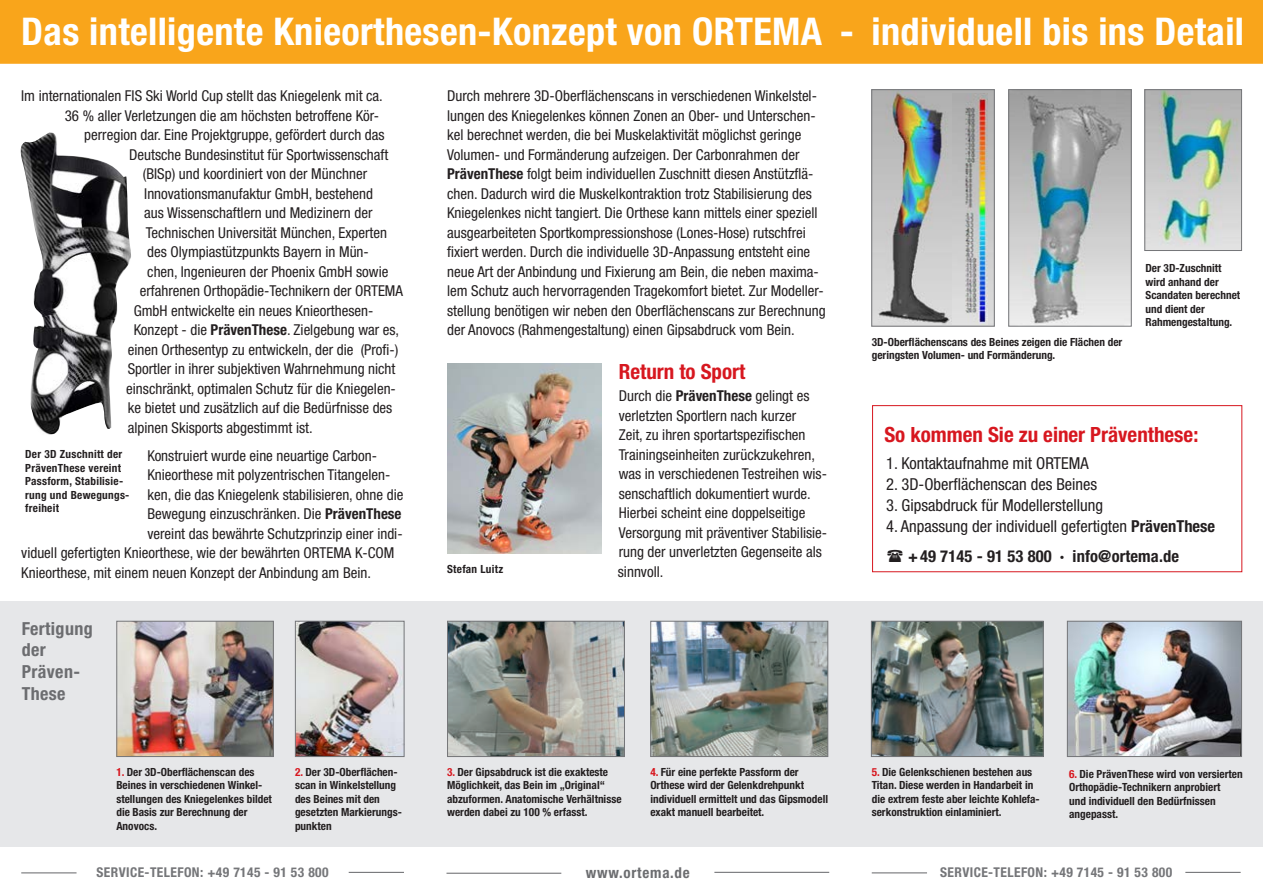
<style>
.page{position:relative;width:1263px;height:893px;background:#fff}
.page>*{position:absolute;margin:0;border:0;box-sizing:border-box;transform-origin:0 0}
.t1{font:700 condensed 38.25px "Helvetica Neue";letter-spacing:.01em;color:#fff}
.t2{font:700 condensed 21px "Helvetica Neue";color:#d7171f}
.t3{font:700 condensed 18px/21.6px "Helvetica Neue";letter-spacing:.02em;color:#6c6d70}
.t4{font:condensed 16.5px "Helvetica Neue";color:#231f20}
.t5{font:700 condensed 16.5px "Helvetica Neue";letter-spacing:.01em;color:#231f20}
.Lauf{font:condensed 15px/19.5px "Helvetica Neue";color:#231f20}
.t6{font:700 condensed 15px "Helvetica Neue";letter-spacing:.05em;color:#6c6d70}
.t7{font:700 condensed 13.5px "Helvetica Neue";letter-spacing:.03em;color:#757679}
.O_BU{font:700 condensed 11.25px/13.5px "Helvetica Neue";color:#231f20}
.BU{font:700 condensed 11.25px/13.5px "Helvetica Neue";letter-spacing:.025em;color:#231f20}
.O_BU-2{font:700 condensed 11.25px "Helvetica Neue";letter-spacing:.025em;color:#231f20}
.s1{font-weight:700}
.s2{color:#d7171f}
</style>
<div class="page">
<div style="left:0;top:601px;width:1263px;height:246px;background:#e6e7e9"></div>
<div style="left:0;top:0;width:1263px;height:64px;background:#f9a51b"></div>
<img style="left:20px;top:133px;width:111px;height:302px">
<img style="left:447px;top:363px;width:155px;height:190px">
<img style="left:873px;top:91px;width:120px;height:234px">
<div style="left:871px;top:89px;width:124px;height:238px;border:1px solid #757679"></div>
<img style="left:952px;top:94px;width:36px;height:230px">
<img style="left:1010px;top:91px;width:120px;height:234px">
<div style="left:1008px;top:89px;width:124px;height:238px;border:1px solid #757679"></div>
<img style="left:1146px;top:91px;width:94px;height:158px">
<div style="left:1144px;top:89px;width:98px;height:162px;border:1px solid #757679"></div>
<img style="left:449px;top:623px;width:174px;height:132px">
<div style="left:447px;top:621px;width:178px;height:136px;border:1px solid #757679"></div>
<img style="left:652px;top:623px;width:174px;height:132px">
<div style="left:650px;top:621px;width:178px;height:136px;border:1px solid #757679"></div>
<img style="left:873px;top:623px;width:168px;height:132px">
<div style="left:871px;top:621px;width:172px;height:136px;border:1px solid #757679"></div>
<img style="left:1069px;top:623px;width:171px;height:132px">
<div style="left:1067px;top:621px;width:175px;height:136px;border:1px solid #757679"></div>
<img style="left:118px;top:623px;width:154px;height:132px">
<div style="left:116px;top:621px;width:158px;height:136px;border:1px solid #757679"></div>
<img style="left:297px;top:623px;width:105px;height:132px">
<div style="left:295px;top:621px;width:109px;height:136px;border:1px solid #757679"></div>
<div style="left:872px;top:405px;width:370px;height:167px;border:1px solid #d7171f"></div>
<hr style="left:714px;top:872px;width:115px;height:1px;background:#6c6d70">
<hr style="left:446px;top:873px;width:115px;height:1px;background:#6c6d70">
<hr style="left:349px;top:872px;width:55px;height:1px;background:#6c6d70">
<hr style="left:21px;top:872px;width:56px;height:1px;background:#6c6d70">
<hr style="left:1185px;top:872px;width:56px;height:1px;background:#6c6d70">
<hr style="left:872px;top:872px;width:55px;height:1px;background:#6c6d70">
<p class="t1" style="left:21px;top:8px;width:1224px">Das intelligente Knieorthesen-Konzept von ORTEMA - individuell bis ins Detail</p>
<p class="Lauf" style="left:447px;top:86px;width:380px">Durch mehrere 3D-Oberflächenscans in verschiedenen Winkelstel&shy;lungen des Kniegelenkes können Zonen an Ober- und Unterschen&shy;kel berechnet werden, die bei Muskelaktivität möglichst geringe Volumen- und Formänderung aufzeigen. Der Carbonrahmen der <span class="s1">PrävenThese</span> folgt beim individuellen Zuschnitt diesen Anstützflä&shy;chen. Dadurch wird die Muskelkontraktion trotz Stabilisierung des Kniegelenkes nicht tangiert. Die Orthese kann mittels einer speziell ausgearbeiteten Sportkompressionshose (Lones-Hose) rutschfrei fixiert werden. Durch die individuelle 3D-Anpassung entsteht eine neue Art der Anbindung und Fixierung am Bein, die neben maxima&shy;lem Schutz auch hervorragenden Tragekomfort bietet. Zur Modeller&shy;stellung benötigen wir neben den Oberflächenscans zur Berechnung der Anovocs (Rahmengestaltung) einen Gipsabdruck vom Bein.</p>
<p class="Lauf" style="left:21px;top:86px;width:363px">Im internationalen FIS Ski World Cup stellt das Kniegelenk mit ca.</p>
<p class="Lauf" style="left:65px;top:105px;width:316px">36 % aller Verletzungen die am höchsten betroffene Kör-</p>
<p class="Lauf" style="left:84px;top:125px;width:302px">perregion dar. Eine Projektgruppe, gefördert durch das</p>
<p class="Lauf" style="left:129px;top:144px;width:261px">Deutsche Bundesinstitut für Sportwissenschaft</p>
<p class="Lauf" style="left:143px;top:164px;width:226px">(BISp) und koordiniert von der Münchner</p>
<p class="Lauf" style="left:144px;top:183px;width:230px">Innovationsmanufaktur GmbH, bestehend</p>
<p class="Lauf" style="left:144px;top:203px;width:230px">aus Wissenschaftlern und Medizinern der</p>
<p class="Lauf" style="left:146px;top:222px;width:243px">Technischen Universität München, Experten</p>
<p class="Lauf" style="left:147px;top:242px;width:223px">des Olympiastützpunkts Bayern in Mün-</p>
<p class="Lauf" style="left:147px;top:261px;width:243px">chen, Ingenieuren der Phoenix GmbH sowie</p>
<p class="Lauf" style="left:140px;top:281px;width:265px">erfahrenen Orthopädie-Technikern der ORTEMA</p>
<p class="Lauf" style="left:134px;top:300px;width:241px">GmbH entwickelte ein neues Knieorthesen-</p>
<p class="Lauf" style="left:134px;top:320px;width:267px">Konzept - die <span class="s1">PrävenThese</span>. Zielgebung war es,</p>
<p class="Lauf" style="left:128px;top:339px;width:272px">einen Orthesentyp zu entwickeln, der die (Profi-)</p>
<p class="Lauf" style="left:128px;top:359px;width:269px">Sportler in ihrer subjektiven Wahrnehmung nicht</p>
<p class="Lauf" style="left:126px;top:378px;width:271px">einschränkt, optimalen Schutz für die Kniegelen-</p>
<p class="Lauf" style="left:128px;top:398px;width:266px">ke bietet und zusätzlich auf die Bedürfnisse des</p>
<p class="Lauf" style="left:128px;top:417px;width:186px">alpinen Skisports abgestimmt ist.</p>
<p class="Lauf" style="left:147px;top:445px;width:231px">Konstruiert wurde eine neuartige Carbon-</p>
<p class="Lauf" style="left:147px;top:465px;width:244px">Knieorthese mit polyzentrischen Titangelen-</p>
<p class="Lauf" style="left:147px;top:484px;width:257px">ken, die das Kniegelenk stabilisieren, ohne die</p>
<p class="Lauf" style="left:147px;top:504px;width:256px">Bewegung einzuschränken. Die <span class="s1">PrävenThese</span></p>
<p class="Lauf" style="left:147px;top:523px;width:257px">vereint das bewährte Schutzprinzip einer indi-</p>
<p class="Lauf" style="left:21px;top:543px;width:375px">viduell gefertigten Knieorthese, wie der bewährten ORTEMA K-COM</p>
<p class="Lauf" style="left:21px;top:562px;width:351px">Knieorthese, mit einem neuen Konzept der Anbindung am Bein.</p>
<p class="O_BU" style="left:1145px;top:262px;width:96px">Der 3D-Zuschnitt wird anhand der<br>Scandaten berechnet und dient der<br>Rahmengestaltung.</p>
<p class="O_BU" style="left:872px;top:335px;width:252px">3D-Oberflächenscans des Beines zeigen die Flächen der geringsten Volumen- und Formänderung.</p>
<p class="t2" style="left:619px;top:359px;width:128px">Return to Sport</p>
<p class="Lauf" style="left:618px;top:386px;width:211px">Durch die <span class="s1">PrävenThese</span> gelingt es verletzten Sportlern nach kurzer<br>Zeit, zu ihren sportartspezifischen Trainingseinheiten zurückzukehren, was in verschiedenen Testreihen wis&shy;senschaftlich dokumentiert wurde.<br>Hierbei scheint eine doppelseitige Versorgung mit präventiver Stabilisie&shy;rung der unverletzten Gegenseite als sinnvoll.</p>
<p class="t2" style="left:884px;top:421px;width:315px">So kommen Sie zu einer Präventhese:</p>
<p class="BU" style="left:25px;top:447px;width:106px">Der 3D Zuschnitt der<br>PrävenThese vereint<br>Passform, Stabilisie&shy;rung und Bewegungs&shy;freiheit</p>
<p class="t4" style="left:886px;top:453px;width:204px">1. Kontaktaufnahme mit ORTEMA</p>
<p class="t4" style="left:886px;top:474px;width:213px">2. 3D-Oberflächenscan des Beines</p>
<p class="t4" style="left:886px;top:495px;width:218px">3. Gipsabdruck für Modellerstellung</p>
<p class="t4" style="left:886px;top:516px;width:330px">4. Anpassung der individuell gefertigten <span class="s1">PrävenThese</span></p>
<p class="t5" style="left:908px;top:546px;width:272px">+49 7145 - 91 53 800 · info@ortema.de</p>
<p class="O_BU-2" style="left:447px;top:562px;width:57px">Stefan Luitz</p>
<p class="t3" style="left:22px;top:617px;width:72px">Fertigung der</p>
<p class="t3" style="left:22px;top:661px;width:60px">Präven-<br>These</p>
<p class="O_BU" style="left:116px;top:765px;width:157px"><span class="s2">1.</span> Der 3D-Oberflächenscan des<br>Beines in verschiedenen Winkel&shy;stellungen des Kniegelenkes bildet die Basis zur Berechnung der<br>Anovocs.</p>
<p class="O_BU" style="left:295px;top:765px;width:108px"><span class="s2">2.</span> Der 3D-Oberflächen&shy;scan in Winkelstellung des Beines mit den gesetzten Markierungs&shy;punkten</p>
<p class="t7" style="left:97px;top:864px;width:234px">SERVICE-TELEFON: +49 7145 - 91 53 800</p>
<p class="t6" style="left:586px;top:863px;width:105px">www.ortema.de</p>
<p class="t7" style="left:940px;top:864px;width:234px">SERVICE-TELEFON: +49 7145 - 91 53 800</p>
<p class="O_BU" style="left:447px;top:765px;width:176px"><span class="s2">3.</span> Der Gipsabdruck ist die exakteste Möglichkeit, das Bein im „Original“ abzuformen. Anatomische Verhältnisse werden dabei zu 100 % erfasst.</p>
<p class="O_BU" style="left:650px;top:765px;width:179px"><span class="s2">4.</span> Für eine perfekte Passform der Orthese wird der Gelenkdrehpunkt individuell ermittelt und das Gipsmodell exakt manuell bearbeitet.</p>
<p class="O_BU" style="left:872px;top:765px;width:169px"><span class="s2">5.</span> Die Gelenkschienen bestehen aus Titan. Diese werden in Handarbeit in die extrem feste aber leichte Kohlefa&shy;serkonstruktion einlaminiert.</p>
<p class="O_BU" style="left:1069px;top:767px;width:175px"><span class="s2">6.</span> Die PrävenThese wird von versierten<br>Orthopädie-Technikern anprobiert<br>und individuell den Bedürfnissen angepasst.</p>
</div>
